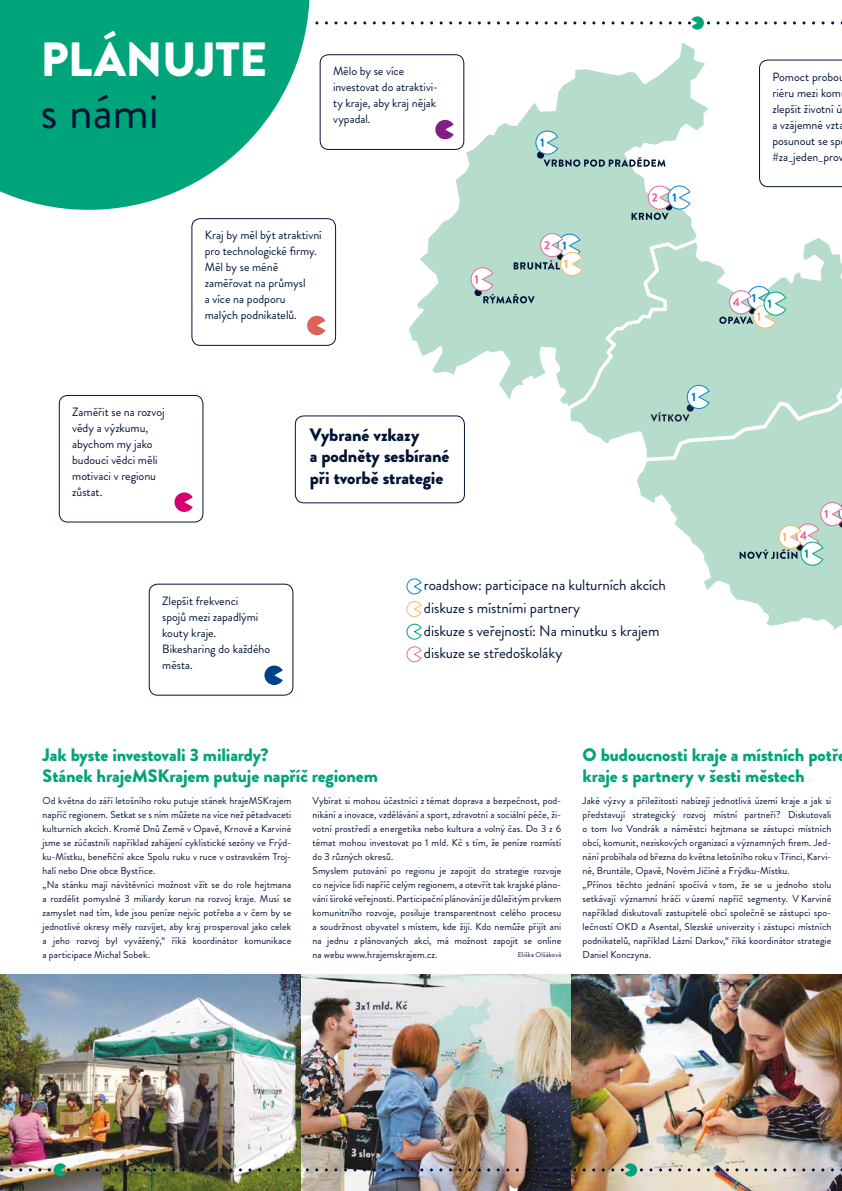
<style>
.page{position:relative;width:842px;height:1191px;background:#fff}
.page>*{position:absolute;margin:0;border:0;box-sizing:border-box;transform-origin:0 0}
.t1{font:900 48px "Brandon Grotesque";letter-spacing:-.01em;color:#fff}
.t2{font:48px "Brandon Grotesque";color:#001336}
.t3{font:900 18px/21.6px "Brandon Grotesque";letter-spacing:-.005em;color:#00a47a}
.t4{font:900 18px/21.6px "Brandon Grotesque";letter-spacing:-.005em;color:#001336}
.t5{font:15px/22.7px "Brandon Grotesque";letter-spacing:-.005em;color:#001336}
.t6{font:12px/16px "Brandon Grotesque";letter-spacing:-.005em;color:#001336}
.t7{font:10px/14px "Brandon Grotesque";letter-spacing:.005em;color:#001336}
.t8{font:7px "Brandon Grotesque";letter-spacing:.02em;color:#001336}
</style>
<div class="page">
<svg style="left:0;top:0;width:310px;height:210px;fill:#00a47a"></svg>
<img style="left:0;top:974px;width:842px;height:217px">
<svg style="left:637px;top:457px;width:205px;height:173px;fill:#b6dccb"></svg>
<svg style="left:840px;top:457px;width:2px;height:22px"></svg>
<svg style="left:570px;top:238px;width:272px;height:219px;fill:#b6dccb"></svg>
<svg style="left:409px;top:43px;width:299px;height:363px;fill:#b6dccb"></svg>
<svg style="left:651px;top:384px;width:59px;height:37px;background:#acd0c8"></svg>
<svg style="left:535px;top:130px;width:130px;height:37px"></svg>
<svg style="left:631px;top:185px;width:60px;height:35px"></svg>
<svg style="left:470px;top:232px;width:114px;height:71px;background:#b7d2c8"></svg>
<svg style="left:719px;top:285px;width:68px;height:44px"></svg>
<svg style="left:739px;top:500px;width:103px;height:66px;background:#bbd6ca"></svg>
<div style="left:191px;top:218px;width:145px;height:128px;border:1px solid #001336;border-radius:9px"></div>
<svg style="left:307px;top:316px;width:18px;height:19px"></svg>
<svg style="left:406px;top:578px;width:16px;height:39px"></svg>
<svg style="left:406px;top:623px;width:16px;height:17px"></svg>
<svg style="left:406px;top:646px;width:16px;height:17px"></svg>
<svg style="left:759px;top:60px;width:83px;height:127px"></svg>
<div style="left:59px;top:395px;width:144px;height:127px;border:1px solid #001336;border-radius:9px"></div>
<svg style="left:174px;top:492px;width:19px;height:20px"></svg>
<div style="left:320px;top:54px;width:144px;height:96px;border:1px solid #001336;border-radius:9px"></div>
<svg style="left:435px;top:120px;width:19px;height:19px"></svg>
<div style="left:149px;top:583px;width:144px;height:112px;border:1px solid #001336;border-radius:9px"></div>
<svg style="left:264px;top:665px;width:19px;height:20px"></svg>
<div style="left:295px;top:415px;width:170px;height:88px;border:1px solid #001336;border-radius:9px"></div>
<svg style="left:563px;top:1168px;width:4px;height:3px"></svg>
<svg style="left:621px;top:1163px;width:22px;height:13px"></svg>
<svg style="left:48px;top:1163px;width:22px;height:13px"></svg>
<svg style="left:688px;top:16px;width:22px;height:14px"></svg>
<h1 class="t1" style="left:40px;top:26px;width:228px">PLÁNUJTE</h1>
<h1 class="t2" style="left:40px;top:79px;width:120px">s námi</h1>
<p class="t6" style="left:333px;top:63px;width:106px">Mělo by se více investovat do atraktivi&shy;ty kraje, aby kraj nějak vypadal.</p>
<p class="t6" style="left:205px;top:227px;width:118px">Kraj by měl být atraktivní pro technologické firmy.<br>Měl by se méně zaměřovat na průmysl<br>a více na podporu malých podnikatelů.</p>
<p class="t6" style="left:72px;top:404px;width:94px">Zaměřit se na rozvoj vědy a výzkumu, abychom my jako budoucí vědci měli motivaci v regionu zůstat.</p>
<p class="t6" style="left:162px;top:593px;width:110px">Zlepšit frekvenci<br>spojů mezi zapadlými kouty kraje.<br>Bikesharing do každého města.</p>
<h2 class="t4" style="left:310px;top:424px;width:141px">Vybrané vzkazy<br>a podněty sesbírané při tvorbě strategie</h2>
<h3 class="t5" style="left:424px;top:574px;width:244px">roadshow: participace na kulturních akcích diskuze s místními partnery<br>diskuze s veřejností: Na minutku s krajem diskuze se středoškoláky</h3>
<p class="t6" style="left:772px;top:69px;width:74px">Pomoct probou riéru mezi kom zlepšit životní ú a vzájemné vzta posunout se sp #za_jeden_prov</p>
<h2 class="t3" style="left:43px;top:743px;width:337px">Jak byste investovali 3 miliardy?<br>Stánek hrajeMSKrajem putuje napříč regionem</h2>
<p class="t7" style="left:43px;top:793px;width:250px">Od května do září letošního roku putuje stánek hrajeMSKrajem napříč regionem. Setkat se s ním můžete na více než pětadvaceti kulturních akcích. Kromě Dnů Země v Opavě, Krnově a Karviné jsme se zúčastnili například zahájení cyklistické sezóny ve Frýd&shy;ku-Místku, benefiční akce Spolu ruku v ruce v ostravském Troj&shy;halí nebo Dne obce Bystřice.<br>„Na stánku mají návštěvníci možnost vžít se do role hejtmana a rozdělit pomyslné 3 miliardy korun na rozvoj kraje. Musí se zamyslet nad tím, kde jsou peníze nejvíc potřeba a v čem by se jednotlivé okresy měly rozvíjet, aby kraj prosperoval jako celek a jeho rozvoj byl vyvážený,“ říká koordinátor komunikace a participace Michal Sobek.</p>
<p class="t7" style="left:313px;top:793px;width:250px">Vybírat si mohou účastníci z témat doprava a bezpečnost, pod&shy;nikání a inovace, vzdělávání a sport, zdravotní a sociální péče, ži&shy;votní prostředí a energetika nebo kultura a volný čas. Do 3 z 6 témat mohou investovat po 1 mld. Kč s tím, že peníze rozmístí do 3 různých okresů.<br>Smyslem putování po regionu je zapojit do strategie rozvoje co nejvíce lidí napříč celým regionem, a otevřít tak krajské pláno&shy;vání široké veřejnosti. Participační plánování je důležitým prvkem komunitního rozvoje, posiluje transparentnost celého procesu a soudržnost obyvatel s místem, kde žijí. Kdo nemůže přijít ani na jednu z plánovaných akcí, má možnost zapojit se online na webu www.hrajemskrajem.cz.</p>
<p class="t8" style="left:518px;top:949px;width:45px">Eliška Olšáková</p>
<h2 class="t3" style="left:583px;top:743px;width:257px">O budoucnosti kraje a místních potř kraje s partnery v šesti městech</h2>
<p class="t7" style="left:583px;top:793px;width:250px">Jaké výzvy a příležitosti nabízejí jednotlivá území kraje a jak si představují strategický rozvoj místní partneři? Diskutovali o tom Ivo Vondrák a náměstci hejtmana se zástupci místních obcí, komunit, neziskových organizací a významných firem. Jed&shy;nání probíhala od března do května letošního roku v Třinci, Karvi&shy;né, Bruntále, Opavě, Novém Jičíně a Frýdku-Místku.<br>„Přínos těchto jednání spočívá v tom, že se u jednoho stolu setkávají významní hráči v území napříč segmenty. V Karviné například diskutovali zastupitelé obcí společně se zástupci spo&shy;lečností OKD a Asental, Slezské univerzity i zástupci místních podnikatelů, například Lázní Darkov,“ říká koordinátor strategie Daniel Konczyna.</p>
</div>
